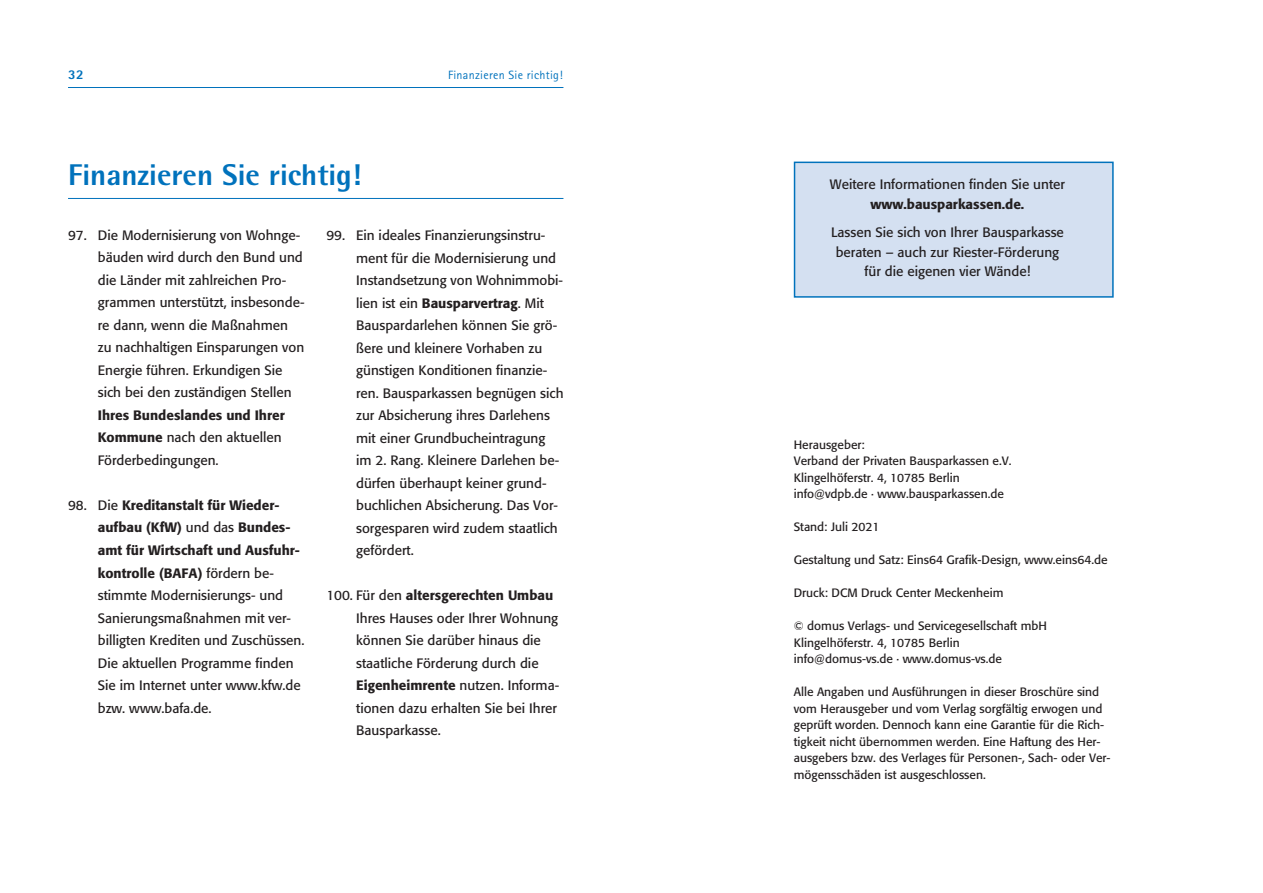
<style>
.page{position:relative;width:1263px;height:893px;background:#fff}
.page>*{position:absolute;margin:0;border:0;box-sizing:border-box;transform-origin:0 0}
.t1{font:800 30px "AT Rotis Semi Sans";color:#0072bc}
.t2{font:13.5px/22.5px "Formata";color:#231f20}
.t3{font:500 13.5px "Formata";color:#231f20}
.t4{font:800 13.5px "AT Rotis Sans Serif";color:#0072bc}
.t5{font:12px/16.5px "Formata";color:#231f20}
.t6{font:12px "AT Rotis Sans Serif";letter-spacing:.025em;color:#0072bc}
.s1{font-weight:500}
</style>
<div class="page">
<hr style="left:68px;top:87px;width:495px;height:1px;background:#0072bc">
<hr style="left:68px;top:198px;width:495px;height:1px;background:#0072bc">
<div style="left:794px;top:162px;width:320px;height:136px;background:#d4e0f1;border:2px solid #0072bc"></div>
<p class="t4" style="left:68px;top:65px;width:17px">32</p>
<p class="t6" style="left:448px;top:67px;width:116px">Finanzieren Sie richtig!</p>
<h1 class="t1" style="left:68px;top:156px;width:295px">Finanzieren Sie richtig!</h1>
<p class="t2" style="left:98px;top:224px;width:208px;text-indent:-30px">97. Die Modernisierung von Wohnge&shy;bäuden wird durch den Bund und die Länder mit zahlreichen Pro&shy;grammen unterstützt, insbesonde&shy;re dann, wenn die Maßnahmen zu nachhaltigen Einsparungen von<br>Energie führen. Erkundigen Sie sich bei den zuständigen Stellen</p>
<p class="t2" style="left:98px;top:404px;width:189px"><span class="s1">Ihres Bundeslandes und Ihrer<br>Kommune</span> nach den aktuellen<br>Förderbedingungen.</p>
<p class="t2" style="left:98px;top:494px;width:207px;text-indent:-30px">98. Die <span class="s1">Kreditanstalt für Wieder&shy;aufbau (KfW)</span> und das <span class="s1">Bundes&shy;amt für Wirtschaft und Ausfuhr&shy;kontrolle (BAFA)</span> fördern be&shy;stimmte Modernisierungs- und<br>Sanierungsmaßnahmen mit ver&shy;billigten Krediten und Zuschüssen.<br>Die aktuellen Programme finden<br>Sie im Internet unter www.kfw.de bzw. www.bafa.de.</p>
<p class="t2" style="left:356px;top:224px;width:209px;text-indent:-30px">99. Ein ideales Finanzierungsinstru&shy;ment für die Modernisierung und<br>Instandsetzung von Wohnimmobi&shy;lien ist ein <span class="s1">Bausparvertrag</span>. Mit<br>Bauspardarlehen können Sie grö&shy;ßere und kleinere Vorhaben zu günstigen Konditionen finanzie&shy;ren. Bausparkassen begnügen sich zur Absicherung ihres Darlehens mit einer Grundbucheintragung im 2. Rang. Kleinere Darlehen be&shy;dürfen überhaupt keiner grund&shy;buchlichen Absicherung. Das Vor&shy;sorgesparen wird zudem staatlich gefördert.</p>
<p class="t2" style="left:356px;top:584px;width:205px;text-indent:-30px">100. Für den <span class="s1">altersgerechten Umbau<br></span>Ihres Hauses oder Ihrer Wohnung können Sie darüber hinaus die staatliche Förderung durch die<br><span class="s1">Eigenheimrente</span> nutzen. Informa&shy;tionen dazu erhalten Sie bei Ihrer<br>Bausparkasse.</p>
<p class="t2" style="left:830px;top:173px;width:237px">Weitere Informationen finden Sie unter</p>
<p class="t3" style="left:870px;top:196px;width:155px">www.bausparkassen.de.</p>
<p class="t2" style="left:831px;top:223px;width:234px;line-height:19.5px;text-align:center">Lassen Sie sich von Ihrer Bausparkasse beraten – auch zur Riester-Förderung für die eigenen vier Wände!</p>
<p class="t5" style="left:794px;top:436px;width:218px">Herausgeber:<br>Verband der Privaten Bausparkassen e.V.<br>Klingelhöferstr. 4, 10785 Berlin info@vdpb.de · www.bausparkassen.de</p>
<p class="t5" style="left:794px;top:518px;width:87px">Stand: Juli 2021</p>
<p class="t5" style="left:794px;top:551px;width:315px">Gestaltung und Satz: Eins64 Grafik-Design, www.eins64.de</p>
<p class="t5" style="left:794px;top:584px;width:211px">Druck: DCM Druck Center Meckenheim</p>
<p class="t5" style="left:794px;top:617px;width:255px">© domus Verlags- und Servicegesellschaft mbH<br>Klingelhöferstr. 4, 10785 Berlin info@domus-vs.de · www.domus-vs.de</p>
<p class="t5" style="left:794px;top:683px;width:318px">Alle Angaben und Ausführungen in dieser Broschüre sind vom Herausgeber und vom Verlag sorgfältig erwogen und geprüft worden. Dennoch kann eine Garantie für die Rich&shy;tigkeit nicht übernommen werden. Eine Haftung des Her&shy;ausgebers bzw. des Verlages für Personen-, Sach- oder Ver&shy;mögensschäden ist ausgeschlossen.</p>
</div>
